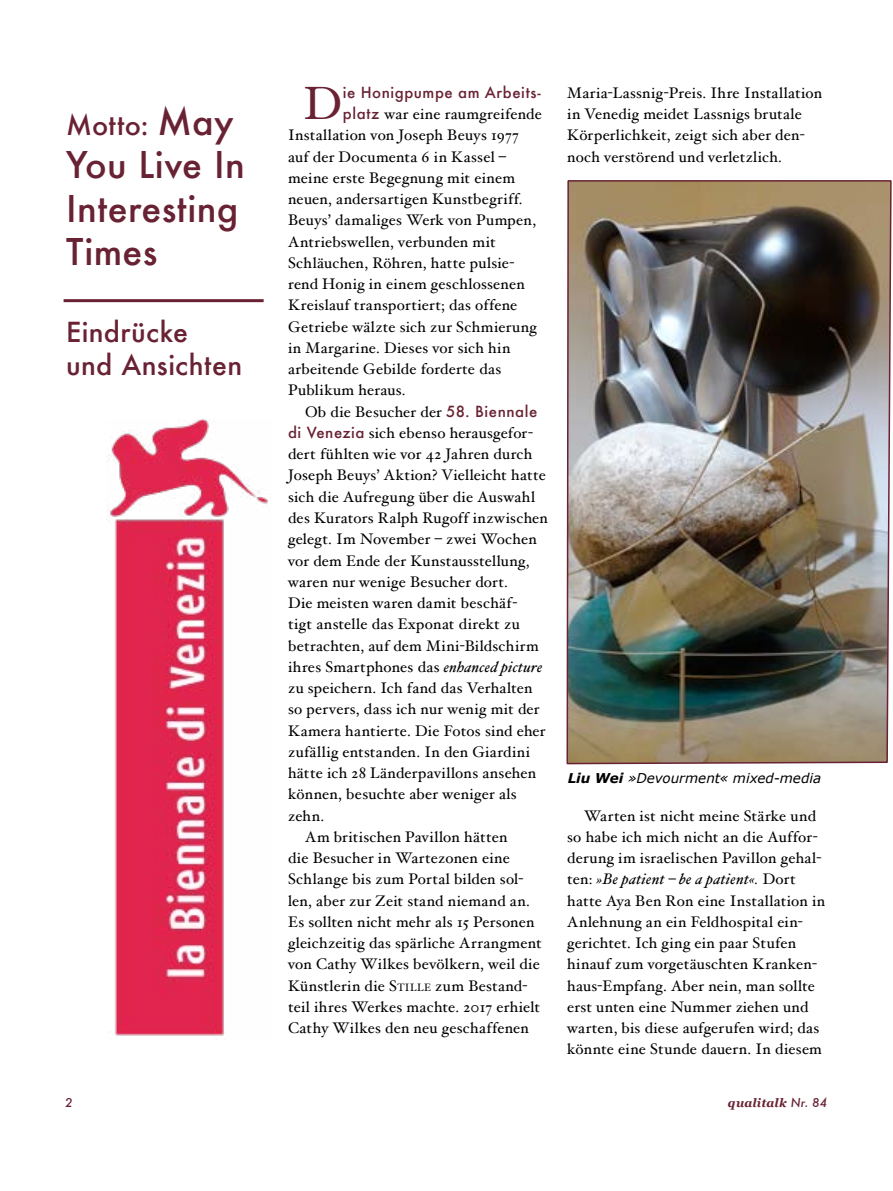
<style>
.page{position:relative;width:893px;height:1191px;background:#fff}
.page>*{position:absolute;margin:0;border:0;box-sizing:border-box;transform-origin:0 0}
.t1{font:46.65px "Hoefler Text";color:#682233}
.t2{font:500 36px/43.2px "Futura";letter-spacing:.01em;color:#682233}
.t3{font:500 27px/32.4px "Futura";letter-spacing:.015em;color:#682233}
.t4{font:15.3px/21.3px "Hoefler Text";letter-spacing:.015em;color:#000}
.t5{font:500 15px "Futura";letter-spacing:.035em;color:#682233}
.t6{font:italic 13.5px "Verdana";color:#000}
.t7{font:italic 700 12px "Georgia";letter-spacing:.015em;color:#682233}
.t8{font:italic 500 12px "Futura";color:#682233}
.s1{font-size:36px}
.s2{font-family:"Futura";font-weight:500;font-size:15px;color:#682233}
.s3{font-style:italic}
.s4{font-style:inherit}
.s5{font-size:10.65px}
.s6{font-weight:700}
.s7{font-family:"Futura";font-weight:500}
</style>
<div class="page">
<img style="left:106px;top:420px;width:162px;height:616px">
<hr style="left:64px;top:299px;width:200px;height:3px;background:#682233">
<img style="left:566px;top:180px;width:326px;height:585px">
<h3 class="t3" style="left:66px;top:109px;width:169px">Motto: <span class="s1">May</span></h3>
<h2 class="t2" style="left:66px;top:143px;width:180px">You Live In<br>Interesting<br>Times</h2>
<h3 class="t3" style="left:66px;top:316px;width:177px">Eindrücke<br>und Ansichten</h3>
<h1 class="t1" style="left:304px;top:76px;width:40px">D</h1>
<p class="t5" style="left:343px;top:82px;width:199px">ie Honigpumpe am Arbeits-</p>
<p class="t4" style="left:288px;top:103px;width:255px;text-indent:55px"><span class="s2">platz</span> war eine raumgreifende<br>Installation von Joseph Beuys 1977 auf der Documenta 6 in Kassel – meine erste Begegnung mit einem neuen, andersartigen Kunstbegriff.<br>Beuys’ damaliges Werk von Pumpen,<br>Antriebswellen, verbunden mit<br>Schläuchen, Röhren, hatte pulsie&shy;rend Honig in einem geschlossenen<br>Kreislauf transportiert; das offene<br>Getriebe wälzte sich zur Schmierung in Margarine. Dieses vor sich hin arbeitende Gebilde forderte das<br>Publikum heraus.</p>
<p class="t4" style="left:305px;top:401px;width:234px">Ob die Besucher der <span class="s2">58. Biennale</span></p>
<p class="t4" style="left:288px;top:422px;width:246px"><span class="s2">di Venezia</span> sich ebenso herausgefor-</p>
<p class="t4" style="left:288px;top:443px;width:246px">dert fühlten wie vor 42 Jahren durch</p>
<p class="t4" style="left:288px;top:464px;width:259px">Joseph Beuys’ Aktion? Vielleicht hatte</p>
<p class="t4" style="left:288px;top:486px;width:248px">sich die Aufregung über die Auswahl</p>
<p class="t4" style="left:288px;top:507px;width:261px">des Kurators Ralph Rugoff inzwischen</p>
<p class="t4" style="left:288px;top:528px;width:250px">gelegt. Im November – zwei Wochen</p>
<p class="t4" style="left:288px;top:549px;width:243px">vor dem Ende der Kunstausstellung,</p>
<p class="t4" style="left:288px;top:571px;width:221px">waren nur wenige Besucher dort.</p>
<p class="t4" style="left:288px;top:592px;width:231px">Die meisten waren damit beschäf-</p>
<p class="t4" style="left:288px;top:613px;width:233px">tigt anstelle das Exponat direkt zu</p>
<p class="t4" style="left:288px;top:634px;width:252px">betrachten, auf dem Mini-Bildschirm</p>
<p class="t4" style="left:288px;top:656px;width:256px">ihres Smartphones das <span class="s3">enhanced picture</span></p>
<p class="t4" style="left:288px;top:677px;width:246px">zu speichern. Ich fand das Verhalten</p>
<p class="t4" style="left:288px;top:698px;width:253px">so pervers, dass ich nur wenig mit der</p>
<p class="t4" style="left:288px;top:719px;width:259px">Kamera hantierte. Die Fotos sind eher</p>
<p class="t4" style="left:288px;top:741px;width:244px">zufällig entstanden. In den Giardini</p>
<p class="t4" style="left:288px;top:762px;width:250px">hätte ich 28 Länderpavillons ansehen</p>
<p class="t4" style="left:288px;top:783px;width:230px">können, besuchte aber weniger als</p>
<p class="t4" style="left:288px;top:804px;width:38px">zehn.</p>
<p class="t4" style="left:305px;top:826px;width:204px">Am britischen Pavillon hätten</p>
<p class="t4" style="left:288px;top:847px;width:223px">die Besucher in Wartezonen eine</p>
<p class="t4" style="left:288px;top:868px;width:237px">Schlange bis zum Portal bilden sol-</p>
<p class="t4" style="left:288px;top:889px;width:243px">len, aber zur Zeit stand niemand an.</p>
<p class="t4" style="left:288px;top:911px;width:248px">Es sollten nicht mehr als 15 Personen</p>
<p class="t4" style="left:288px;top:932px;width:255px">gleichzeitig das spärliche Arrangment</p>
<p class="t4" style="left:288px;top:953px;width:253px">von Cathy Wilkes bevölkern, weil die</p>
<p class="t4" style="left:288px;top:974px;width:241px">Künstlerin die <span class="s4">S</span><span class="s5">tille</span> zum Bestand-</p>
<p class="t4" style="left:288px;top:996px;width:253px">teil ihres Werkes machte. 2017 erhielt</p>
<p class="t4" style="left:288px;top:1017px;width:242px">Cathy Wilkes den neu geschaffenen</p>
<p class="t4" style="left:567px;top:82px;width:257px">Maria-Lassnig-Preis. Ihre Installation in Venedig meidet Lassnigs brutale Körperlichkeit, zeigt sich aber den&shy;noch verstörend und verletzlich.</p>
<p class="t6" style="left:568px;top:770px;width:255px"><span class="s6">Liu Wei</span> »Devourment« mixed-media</p>
<p class="t4" style="left:567px;top:804px;width:260px;text-indent:17px">Warten ist nicht meine Stärke und so habe ich mich nicht an die Auffor&shy;derung im israelischen Pavillon gehal&shy;ten: <span class="s3">»Be patient – be a patient«.</span> Dort hatte Aya Ben Ron eine Installation in Anlehnung an ein Feldhospital ein&shy;gerichtet. Ich ging ein paar Stufen hinauf zum vorgetäuschten Kranken&shy;haus-Empfang. Aber nein, man sollte erst unten eine Nummer ziehen und warten, bis diese aufgerufen wird; das könnte eine Stunde dauern. In diesem</p>
<p class="t8" style="left:65px;top:1094px;width:9px">2</p>
<p class="t7" style="left:728px;top:1095px;width:101px">qualitalk <span class="s7">Nr. 84</span></p>
</div>
